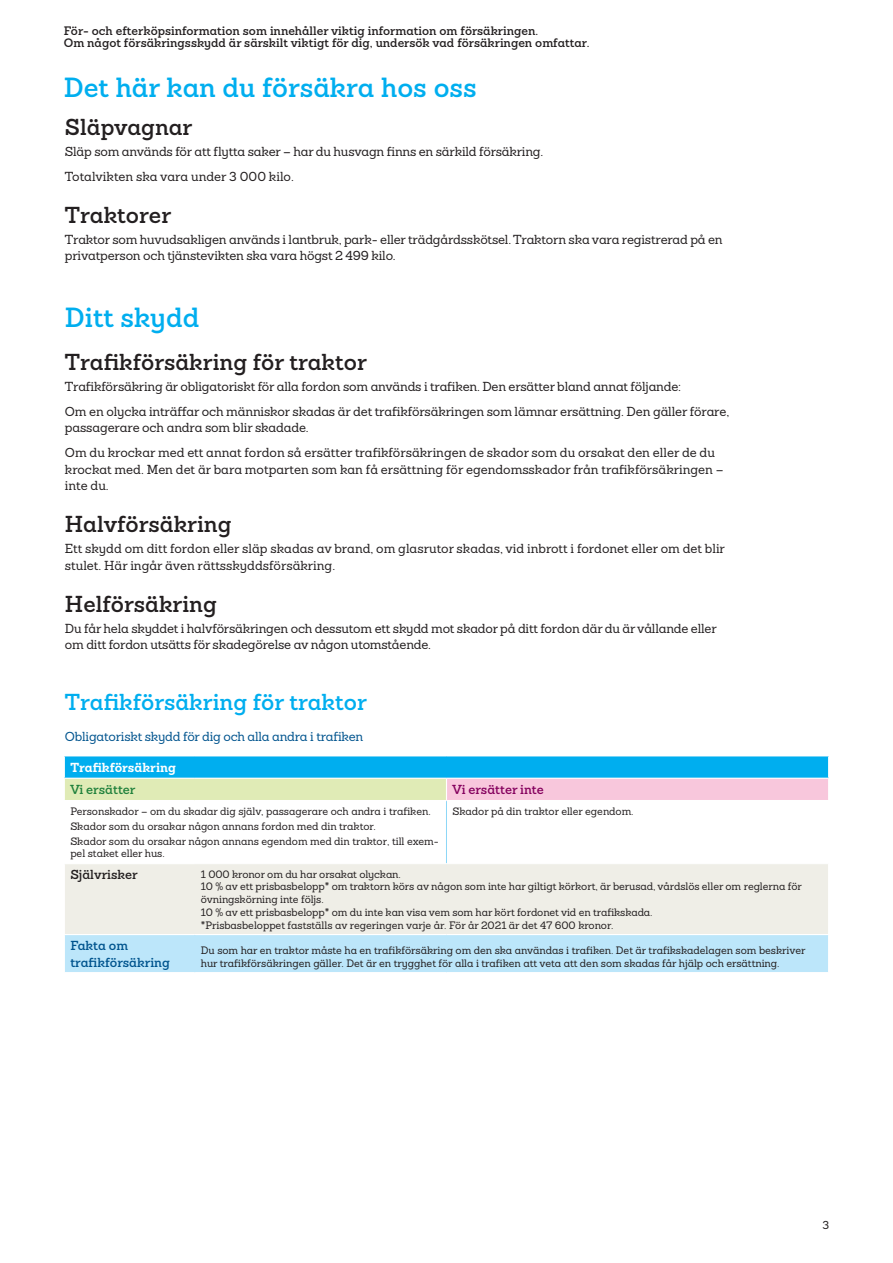
<style>
.page{position:relative;width:893px;height:1263px;background:#fff}
.page>*{position:absolute;margin:0;border:0;box-sizing:border-box;transform-origin:0 0}
.Rubrik_3_18_20__R1{font:600 27px "Sanchez Folksam";color:#00aeef}
.Rubrik_4_15_18{font:600 22.5px "Sanchez Folksam";color:#231f20}
.Rubrik_4_15_18_blå2{font:600 22.5px "Sanchez Folksam";color:#00aeef}
.Brödtext_8_5_11_indr{font:500 12.75px/16.5px "Sanchez Folksam";letter-spacing:-.015em;color:#231f20}
.Brödtext_nästa_styck{font:500 12.75px/16.5px "Sanchez Folksam";color:#231f20}
.Brödtext_8_5_11_indr-2{font:500 12.75px "Sanchez Folksam";letter-spacing:-.015em;color:#00548e}
.Rubrik_6_8_5_11__R3{font:600 12.75px/16.5px "Sanchez Folksam";color:#00548e}
.Rubrik_6_8_5_11__R3-2{font:700 12.75px "Sanchez Folksam";color:#fff}
.Rubrik_6_8_5_11__R3-3{font:600 12.75px "Sanchez Folksam";color:#85015e}
.Rubik_6__8_5_11__R3{font:600 12.75px "Sanchez Folksam";color:#231f20}
.Rubrik_6_8_5_11__R3-4{font:600 12.75px "Sanchez Folksam";color:#20813c}
.t1{font:600 12px/12.8px "Sanchez Folksam";color:#231f20}
.t2{font:500 11.25px "Sanchez Folksam";color:#231f20}
.Info_Text_7_8_5{font:500 10.5px/12.8px "Sanchez Folksam";letter-spacing:-.01em;color:#231f20}
.Info_Text_nästa_styc{font:500 10.5px/12.8px "Sanchez Folksam";letter-spacing:-.005em;color:#231f20}
</style>
<div class="page">
<div style="left:64px;top:756px;width:765px;height:22px;background:#00aeef"></div>
<div style="left:64px;top:778px;width:382px;height:22px;background:#e0ebb6"></div>
<div style="left:446px;top:778px;width:383px;height:22px;background:#f8c7dc"></div>
<div style="left:65px;top:864px;width:763px;height:70px;background:#efeee7"></div>
<div style="left:65px;top:935px;width:763px;height:37px;background:#bce6fa"></div>
<hr style="left:64px;top:778px;width:131px;height:1px;background:#fff">
<svg style="left:64px;top:756px;width:1px;height:44px"></svg>
<hr style="left:195px;top:778px;width:251px;height:1px;background:#fff">
<hr style="left:446px;top:778px;width:383px;height:1px;background:#fff">
<svg style="left:446px;top:779px;width:1px;height:21px"></svg>
<svg style="left:828px;top:756px;width:1px;height:44px"></svg>
<hr style="left:194px;top:864px;width:1px;height:70px;background:#efeee7">
<hr style="left:194px;top:935px;width:1px;height:37px;background:#bce6fa">
<hr style="left:446px;top:801px;width:1px;height:62px;background:#8dd7f7">
<p class="t1" style="left:64px;top:24px;width:527px">För- och efterköpsinformation som innehåller viktig information om försäkringen.<br>Om något försäkringsskydd är särskilt viktigt för dig, undersök vad försäkringen omfattar.</p>
<p class="Rubrik_3_18_20__R1" style="left:64px;top:69px;width:414px">Det här kan du försäkra hos oss</p>
<p class="Rubrik_4_15_18" style="left:65px;top:112px;width:129px">Släpvagnar</p>
<p class="Brödtext_8_5_11_indr" style="left:65px;top:143px;width:480px">Släp som används för att flytta saker – har du husvagn finns en särkild försäkring.</p>
<p class="Brödtext_nästa_styck" style="left:65px;top:168px;width:231px">Totalvikten ska vara under 3 000 kilo.</p>
<p class="Rubrik_4_15_18" style="left:65px;top:200px;width:108px">Traktorer</p>
<p class="Brödtext_8_5_11_indr" style="left:65px;top:231px;width:659px">Traktor som huvudsakligen används i lantbruk, park- eller trädgårdsskötsel. Traktorn ska vara registrerad på en privatperson och tjänstevikten ska vara högst 2 499 kilo.</p>
<p class="Rubrik_3_18_20__R1" style="left:65px;top:300px;width:136px">Ditt skydd</p>
<p class="Rubrik_4_15_18" style="left:65px;top:347px;width:303px">Trafikförsäkring för traktor</p>
<p class="Brödtext_8_5_11_indr" style="left:65px;top:378px;width:618px">Trafikförsäkring är obligatoriskt för alla fordon som används i trafiken. Den ersätter bland annat följande:</p>
<p class="Brödtext_nästa_styck" style="left:65px;top:403px;width:666px">Om en olycka inträffar och människor skadas är det trafikförsäkringen som lämnar ersättning. Den gäller förare, passagerare och andra som blir skadade.</p>
<p class="Brödtext_nästa_styck" style="left:65px;top:444px;width:660px">Om du krockar med ett annat fordon så ersätter trafikförsäkringen de skador som du orsakat den eller de du krockat med. Men det är bara motparten som kan få ersättning för egendomsskador från trafikförsäkringen – inte du.</p>
<p class="Rubrik_4_15_18" style="left:65px;top:509px;width:168px">Halvförsäkring</p>
<p class="Brödtext_8_5_11_indr" style="left:65px;top:540px;width:662px">Ett skydd om ditt fordon eller släp skadas av brand, om glasrutor skadas, vid inbrott i fordonet eller om det blir stulet. Här ingår även rättsskyddsförsäkring.</p>
<p class="Rubrik_4_15_18" style="left:65px;top:589px;width:153px">Helförsäkring</p>
<p class="Brödtext_8_5_11_indr" style="left:65px;top:620px;width:653px">Du får hela skyddet i halvförsäkringen och dessutom ett skydd mot skador på ditt fordon där du är vållande eller om ditt fordon utsätts för skadegörelse av någon utomstående.</p>
<p class="Rubrik_4_15_18_blå2" style="left:65px;top:686px;width:303px">Trafikförsäkring för traktor</p>
<p class="Brödtext_8_5_11_indr-2" style="left:65px;top:728px;width:300px">Obligatoriskt skydd för dig och alla andra i trafiken</p>
<p class="Rubrik_6_8_5_11__R3-2" style="left:70px;top:758px;width:107px">Trafikförsäkring</p>
<p class="Rubrik_6_8_5_11__R3-4" style="left:70px;top:781px;width:67px">Vi ersätter</p>
<p class="Rubrik_6_8_5_11__R3-3" style="left:452px;top:781px;width:93px">Vi ersätter inte</p>
<p class="Info_Text_nästa_styc" style="left:70px;top:804px;width:362px">Personskador – om du skadar dig själv, passagerare och andra i trafiken.</p>
<p class="Info_Text_nästa_styc" style="left:70px;top:819px;width:307px">Skador som du orsakar någon annans fordon med din traktor.</p>
<p class="Info_Text_nästa_styc" style="left:70px;top:834px;width:370px">Skador som du orsakar någon annans egendom med din traktor, till exem&shy;pel staket eller hus.</p>
<p class="Info_Text_nästa_styc" style="left:452px;top:804px;width:183px">Skador på din traktor eller egendom.</p>
<p class="Rubik_6__8_5_11__R3" style="left:70px;top:866px;width:69px">Självrisker</p>
<p class="Info_Text_7_8_5" style="left:201px;top:867px;width:201px">1 000 kronor om du har orsakat olyckan.</p>
<p class="Info_Text_7_8_5" style="left:201px;top:880px;width:602px">10 % av ett prisbasbelopp* om traktorn körs av någon som inte har giltigt körkort, är berusad, vårdslös eller om reglerna för övningskörning inte följs.</p>
<p class="Info_Text_7_8_5" style="left:201px;top:905px;width:453px">10 % av ett prisbasbelopp* om du inte kan visa vem som har kört fordonet vid en trafikskada.</p>
<p class="Info_Text_7_8_5" style="left:201px;top:918px;width:414px">*Prisbasbeloppet fastställs av regeringen varje år. För år 2021 är det 47 600 kronor.</p>
<p class="Rubrik_6_8_5_11__R3" style="left:70px;top:937px;width:101px">Fakta om trafikförsäkring</p>
<p class="Info_Text_7_8_5" style="left:201px;top:944px;width:606px">Du som har en traktor måste ha en trafikförsäkring om den ska användas i trafiken. Det är trafikskadelagen som beskriver hur trafikförsäkringen gäller. Det är en trygghet för alla i trafiken att veta att den som skadas får hjälp och ersättning.</p>
<p class="t2" style="left:822px;top:1218px;width:8px">3</p>
</div>
